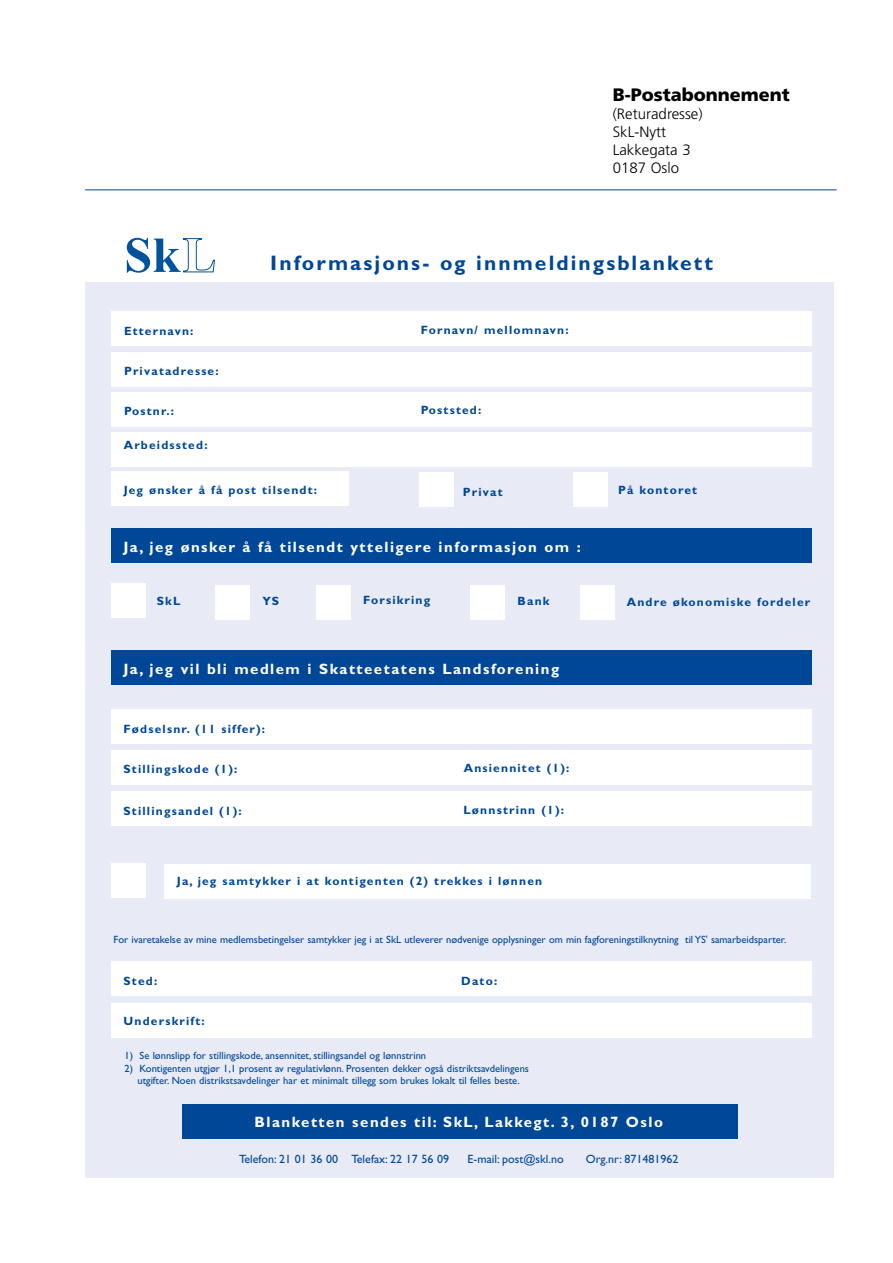
<style>
.page{position:relative;width:893px;height:1263px;background:#fff}
.page>*{position:absolute;margin:0;border:0;box-sizing:border-box;transform-origin:0 0}
.t1{font:700 21px "Gill Sans";letter-spacing:.1em;color:#004798}
.t2{font:900 18px "Frutiger";color:#000}
.t3{font:700 15px "Gill Sans";letter-spacing:.1em;color:#fff}
.t4{font:300 15px/18px "Frutiger";color:#000}
.t5{font:700 12px "Gill Sans";letter-spacing:.1em;color:#004798}
.t6{font:12px "Gill Sans";color:#004798}
.t7{font:10.5px/12.6px "Gill Sans";color:#004798;text-align:center}
</style>
<div class="page">
<hr style="left:85px;top:189px;width:752px;height:1px;background:#004798">
<div style="left:85px;top:282px;width:748px;height:896px;background:#e8eaf5"></div>
<div style="left:111px;top:312px;width:700px;height:34px;background:#fff"></div>
<div style="left:111px;top:529px;width:700px;height:34px;background:#004798"></div>
<div style="left:111px;top:650px;width:700px;height:34px;background:#004798"></div>
<div style="left:111px;top:353px;width:700px;height:34px;background:#fff"></div>
<div style="left:111px;top:392px;width:700px;height:34px;background:#fff"></div>
<div style="left:111px;top:432px;width:700px;height:34px;background:#fff"></div>
<div style="left:111px;top:709px;width:700px;height:34px;background:#fff"></div>
<div style="left:111px;top:472px;width:237px;height:34px;background:#fff"></div>
<div style="left:419px;top:472px;width:34px;height:34px;background:#fff"></div>
<div style="left:573px;top:472px;width:34px;height:34px;background:#fff"></div>
<div style="left:580px;top:585px;width:35px;height:34px;background:#fff"></div>
<div style="left:316px;top:585px;width:34px;height:34px;background:#fff"></div>
<div style="left:471px;top:585px;width:34px;height:34px;background:#fff"></div>
<div style="left:215px;top:585px;width:34px;height:34px;background:#fff"></div>
<div style="left:111px;top:584px;width:34px;height:34px;background:#fff"></div>
<div style="left:111px;top:750px;width:700px;height:34px;background:#fff"></div>
<div style="left:111px;top:792px;width:700px;height:34px;background:#fff"></div>
<div style="left:164px;top:864px;width:647px;height:34px;background:#fff"></div>
<div style="left:111px;top:962px;width:700px;height:34px;background:#fff"></div>
<div style="left:111px;top:1003px;width:700px;height:34px;background:#fff"></div>
<div style="left:111px;top:864px;width:34px;height:34px;background:#fff"></div>
<div style="left:183px;top:1104px;width:555px;height:34px;background:#004798"></div>
<svg style="left:127px;top:238px;width:88px;height:35px"></svg>
<h2 class="t2" style="left:613px;top:83px;width:179px">B-Postabonnement</h2>
<h3 class="t4" style="left:613px;top:104px;width:91px">(Returadresse)<br>SkL-Nytt<br>Lakkegata 3<br>0187 Oslo</h3>
<h1 class="t1" style="left:270px;top:251px;width:444px">Informasjons- og innmeldingsblankett</h1>
<p class="t5" style="left:124px;top:323px;width:71px">Etternavn:</p>
<p class="t5" style="left:421px;top:323px;width:149px">Fornavn/ mellomnavn:</p>
<p class="t5" style="left:124px;top:364px;width:96px">Privatadresse:</p>
<p class="t5" style="left:124px;top:404px;width:52px">Postnr.:</p>
<p class="t5" style="left:124px;top:438px;width:85px">Arbeidssted:</p>
<p class="t5" style="left:124px;top:483px;width:195px">Jeg ønsker å få post tilsendt:</p>
<p class="t5" style="left:421px;top:403px;width:62px">Poststed:</p>
<p class="t5" style="left:463px;top:485px;width:41px">Privat</p>
<p class="t5" style="left:618px;top:483px;width:80px">På kontoret</p>
<h3 class="t3" style="left:123px;top:538px;width:459px">Ja, jeg ønsker å få tilsendt ytteligere informasjon om :</h3>
<p class="t5" style="left:157px;top:593px;width:25px">SkL</p>
<p class="t5" style="left:262px;top:594px;width:18px">YS</p>
<p class="t5" style="left:363px;top:593px;width:69px">Forsikring</p>
<p class="t5" style="left:517px;top:593px;width:33px">Bank</p>
<p class="t5" style="left:627px;top:595px;width:185px">Andre økonomiske fordeler</p>
<h3 class="t3" style="left:123px;top:660px;width:437px">Ja, jeg vil bli medlem i Skatteetatens Landsforening</h3>
<p class="t5" style="left:123px;top:722px;width:143px">Fødselsnr. (11 siffer):</p>
<p class="t5" style="left:123px;top:762px;width:115px">Stillingskode (1):</p>
<p class="t5" style="left:123px;top:804px;width:120px">Stillingsandel (1):</p>
<p class="t5" style="left:464px;top:761px;width:107px">Ansiennitet (1):</p>
<p class="t5" style="left:463px;top:802px;width:102px">Lønnstrinn (1):</p>
<p class="t5" style="left:177px;top:873px;width:367px">Ja, jeg samtykker i at kontigenten (2) trekkes i lønnen</p>
<p class="t7" style="left:114px;top:933px;width:674px">For ivaretakelse av mine medlemsbetingelser samtykker jeg i at SkL utleverer nødvenige opplysninger om min fagforeningstilknytning til YS' samarbeidsparter.</p>
<p class="t5" style="left:123px;top:973px;width:35px">Sted:</p>
<p class="t5" style="left:123px;top:1014px;width:83px">Underskrift:</p>
<p class="t5" style="left:461px;top:974px;width:38px">Dato:</p>
<p class="t7" style="left:125px;top:1049px;width:303px">1) Se lønnslipp for stillingskode, ansennitet, stillingsandel og lønnstrinn</p>
<p class="t7" style="left:125px;top:1062px;width:406px">2) Kontigenten utgjør 1,1 prosent av regulativlønn. Prosenten dekker også distriktsavdelingens utgifter. Noen distrikstsavdelinger har et minimalt tillegg som brukes lokalt til felles beste.</p>
<h3 class="t3" style="left:255px;top:1113px;width:410px">Blanketten sendes til: SkL, Lakkegt. 3, 0187 Oslo</h3>
<p class="t6" style="left:239px;top:1152px;width:212px">Telefon: 21 01 36 00 Telefax: 22 17 56 09</p>
<p class="t6" style="left:468px;top:1152px;width:98px">E-mail: post@skl.no</p>
<p class="t6" style="left:586px;top:1152px;width:94px">Org.nr: 871481962</p>
</div>
